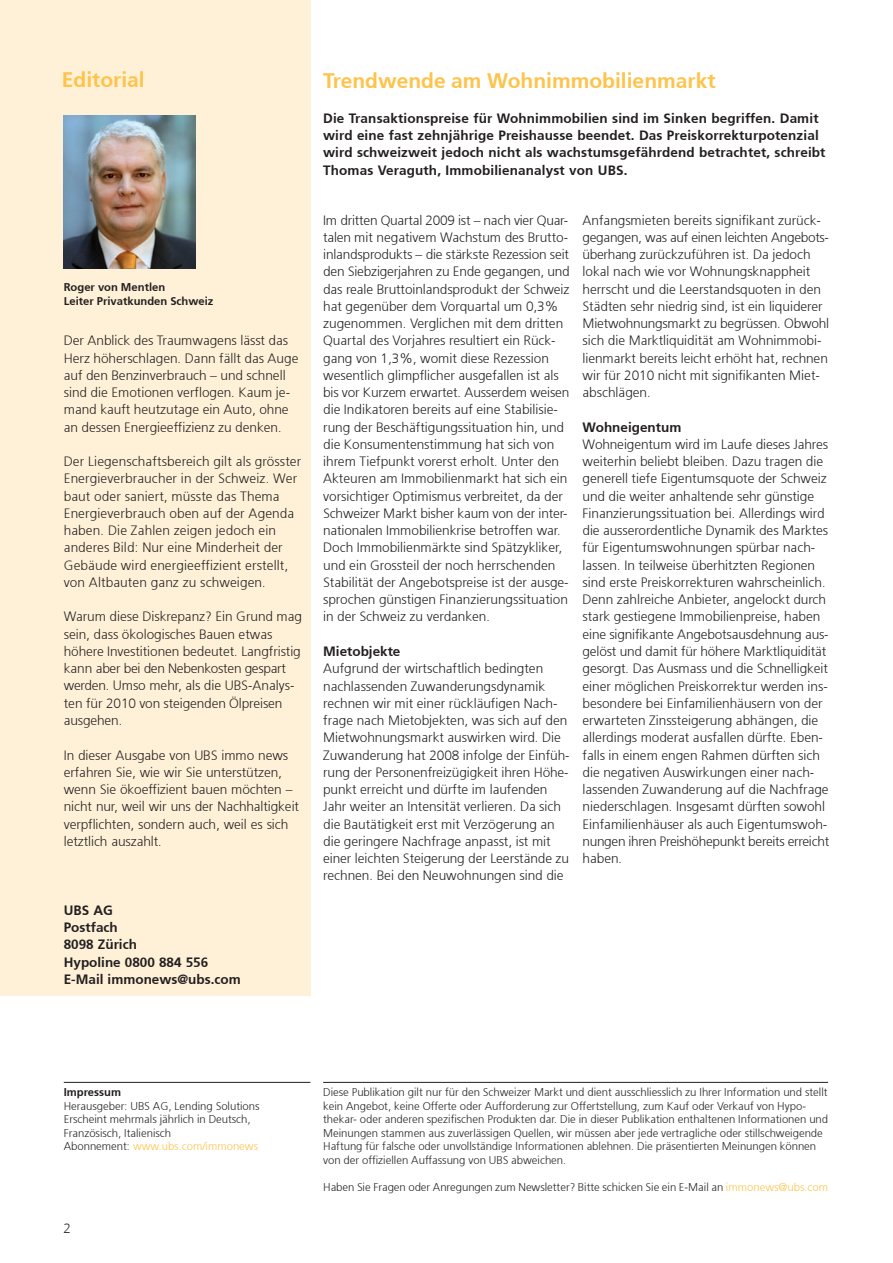
<style>
.page{position:relative;width:893px;height:1263px;background:#fff}
.page>*{position:absolute;margin:0;border:0;box-sizing:border-box;transform-origin:0 0}
.t1{font:300 21px "Frutiger 45";color:#fec34a}
.t2{font:300 13.5px/17.2px "Frutiger 45";color:#231f20}
.t3{font:300 13.5px/17.2px "Frutiger 45";letter-spacing:.01em;color:#231f20}
.t4{font:300 11.25px/13.5px "Frutiger 45";color:#231f20}
.t5{font:300 11.25px/13.5px "Frutiger 45";color:#231f20}
.s1{color:#fec34a}
</style>
<div class="page">
<div style="left:0;top:0;width:310px;height:995px;background:#fef1d7"></div>
<hr style="left:323px;top:1082px;width:505px;height:1px;background:#231f20">
<hr style="left:64px;top:1082px;width:246px;height:1px;background:#231f20">
<img style="left:64px;top:116px;width:131px;height:153px">
<h1 class="t1" style="left:62px;top:67px;width:84px">Editorial</h1>
<p class="t5" style="left:64px;top:281px;width:151px">Roger von Mentlen<br>Leiter Privatkunden Schweiz</p>
<p class="t2" style="left:64px;top:332px;width:236px">Der Anblick des Traumwagens lässt das Herz höherschlagen. Dann fällt das Auge auf den Benzinverbrauch – und schnell sind die Emotionen verflogen. Kaum je&shy;mand kauft heutzutage ein Auto, ohne an dessen Energieeffizienz zu denken.</p>
<p class="t2" style="left:64px;top:453px;width:239px">Der Liegenschaftsbereich gilt als grösster Energieverbraucher in der Schweiz. Wer baut oder saniert, müsste das Thema Energieverbrauch oben auf der Agenda haben. Die Zahlen zeigen jedoch ein anderes Bild: Nur eine Minderheit der Gebäude wird energieeffizient erstellt, von Altbauten ganz zu schweigen.</p>
<p class="t2" style="left:64px;top:608px;width:240px">Warum diese Diskrepanz? Ein Grund mag sein, dass ökologisches Bauen etwas höhere Investitionen bedeutet. Langfristig kann aber bei den Nebenkosten gespart werden. Umso mehr, als die UBS-Analys&shy;ten für 2010 von steigenden Ölpreisen ausgehen.</p>
<p class="t2" style="left:64px;top:746px;width:237px">In dieser Ausgabe von UBS immo news erfahren Sie, wie wir Sie unterstützen, wenn Sie ökoeffizient bauen möchten – nicht nur, weil wir uns der Nachhaltigkeit verpflichten, sondern auch, weil es sich letztlich auszahlt.</p>
<p class="t3" style="left:64px;top:901px;width:178px">UBS AG<br>Postfach<br>8098 Zürich<br>Hypoline 0800 884 556<br>E-Mail immonews@ubs.com</p>
<h1 class="t1" style="left:323px;top:69px;width:394px">Trendwende am Wohnimmobilienmarkt</h1>
<p class="t3" style="left:323px;top:109px;width:504px">Die Transaktionspreise für Wohnimmobilien sind im Sinken begriffen. Damit wird eine fast zehnjährige Preishausse beendet. Das Preiskorrekturpotenzial wird schweizweit jedoch nicht als wachstumsgefährdend betrachtet, schreibt Thomas Veraguth, Immobilienanalyst von UBS.</p>
<p class="t2" style="left:323px;top:211px;width:248px">Im dritten Quartal 2009 ist – nach vier Quar&shy;talen mit negativem Wachstum des Brutto&shy;inlandsprodukts – die stärkste Rezession seit den Siebzigerjahren zu Ende gegangen, und das reale Bruttoinlandsprodukt der Schweiz hat gegenüber dem Vorquartal um 0,3% zugenommen. Verglichen mit dem dritten Quartal des Vorjahres resultiert ein Rück&shy;gang von 1,3%, womit diese Rezession wesentlich glimpflicher ausgefallen ist als bis vor Kurzem erwartet. Ausserdem weisen die Indikatoren bereits auf eine Stabilisie&shy;rung der Beschäftigungssituation hin, und die Konsumentenstimmung hat sich von ihrem Tiefpunkt vorerst erholt. Unter den Akteuren am Immobilienmarkt hat sich ein vorsichtiger Optimismus verbreitet, da der Schweizer Markt bisher kaum von der inter&shy;nationalen Immobilienkrise betroffen war.<br>Doch Immobilienmärkte sind Spätzykliker, und ein Grossteil der noch herrschenden Stabilität der Angebotspreise ist der ausge&shy;sprochen günstigen Finanzierungssituation in der Schweiz zu verdanken.</p>
<p class="t3" style="left:323px;top:642px;width:79px">Mietobjekte</p>
<p class="t2" style="left:323px;top:660px;width:248px">Aufgrund der wirtschaftlich bedingten nachlassenden Zuwanderungsdynamik rechnen wir mit einer rückläufigen Nach&shy;frage nach Mietobjekten, was sich auf den Mietwohnungsmarkt auswirken wird. Die Zuwanderung hat 2008 infolge der Einfüh&shy;rung der Personenfreizügigkeit ihren Höhe&shy;punkt erreicht und dürfte im laufenden Jahr weiter an Intensität verlieren. Da sich die Bautätigkeit erst mit Verzögerung an die geringere Nachfrage anpasst, ist mit einer leichten Steigerung der Leerstände zu rechnen. Bei den Neuwohnungen sind die</p>
<p class="t2" style="left:583px;top:211px;width:248px">Anfangsmieten bereits signifikant zurück&shy;gegangen, was auf einen leichten Angebots&shy;überhang zurückzuführen ist. Da jedoch lokal nach wie vor Wohnungsknappheit herrscht und die Leerstandsquoten in den Städten sehr niedrig sind, ist ein liquiderer Mietwohnungsmarkt zu begrüssen. Obwohl sich die Marktliquidität am Wohnimmobi&shy;lienmarkt bereits leicht erhöht hat, rechnen wir für 2010 nicht mit signifikanten Miet&shy;abschlägen.</p>
<p class="t3" style="left:583px;top:418px;width:100px">Wohneigentum</p>
<p class="t2" style="left:583px;top:436px;width:248px">Wohneigentum wird im Laufe dieses Jahres weiterhin beliebt bleiben. Dazu tragen die generell tiefe Eigentumsquote der Schweiz und die weiter anhaltende sehr günstige Finanzierungssituation bei. Allerdings wird die ausserordentliche Dynamik des Marktes für Eigentumswohnungen spürbar nach&shy;lassen. In teilweise überhitzten Regionen sind erste Preiskorrekturen wahrscheinlich.<br>Denn zahlreiche Anbieter, angelockt durch stark gestiegene Immobilienpreise, haben eine signifikante Angebotsausdehnung aus&shy;gelöst und damit für höhere Marktliquidität gesorgt. Das Ausmass und die Schnelligkeit einer möglichen Preiskorrektur werden ins&shy;besondere bei Einfamilienhäusern von der erwarteten Zinssteigerung abhängen, die allerdings moderat ausfallen dürfte. Eben&shy;falls in einem engen Rahmen dürften sich die negativen Auswirkungen einer nach&shy;lassenden Zuwanderung auf die Nachfrage niederschlagen. Insgesamt dürften sowohl Einfamilienhäuser als auch Eigentumswoh&shy;nungen ihren Preishöhepunkt bereits erreicht haben.</p>
<p class="t5" style="left:64px;top:1085px;width:59px">Impressum</p>
<p class="t4" style="left:64px;top:1099px;width:197px">Herausgeber: UBS AG, Lending Solutions Erscheint mehrmals jährlich in Deutsch, Französisch, Italienisch<br>Abonnement: <span class="s1">www.ubs.com/immonews</span></p>
<p class="t2" style="left:63px;top:1220px;width:9px">2</p>
<p class="t4" style="left:323px;top:1086px;width:506px">Diese Publikation gilt nur für den Schweizer Markt und dient ausschliesslich zu Ihrer Information und stellt kein Angebot, keine Offerte oder Aufforderung zur Offertstellung, zum Kauf oder Verkauf von Hypo&shy;thekar- oder anderen spezifischen Produkten dar. Die in dieser Publikation enthaltenen Informationen und Meinungen stammen aus zuverlässigen Quellen, wir müssen aber jede vertragliche oder stillschweigende Haftung für falsche oder unvollständige Informationen ablehnen. Die präsentierten Meinungen können von der offiziellen Auffassung von UBS abweichen.</p>
<p class="t4" style="left:323px;top:1180px;width:506px">Haben Sie Fragen oder Anregungen zum Newsletter? Bitte schicken Sie ein E-Mail an <span class="s1">immonews@ubs.com</span></p>
</div>
